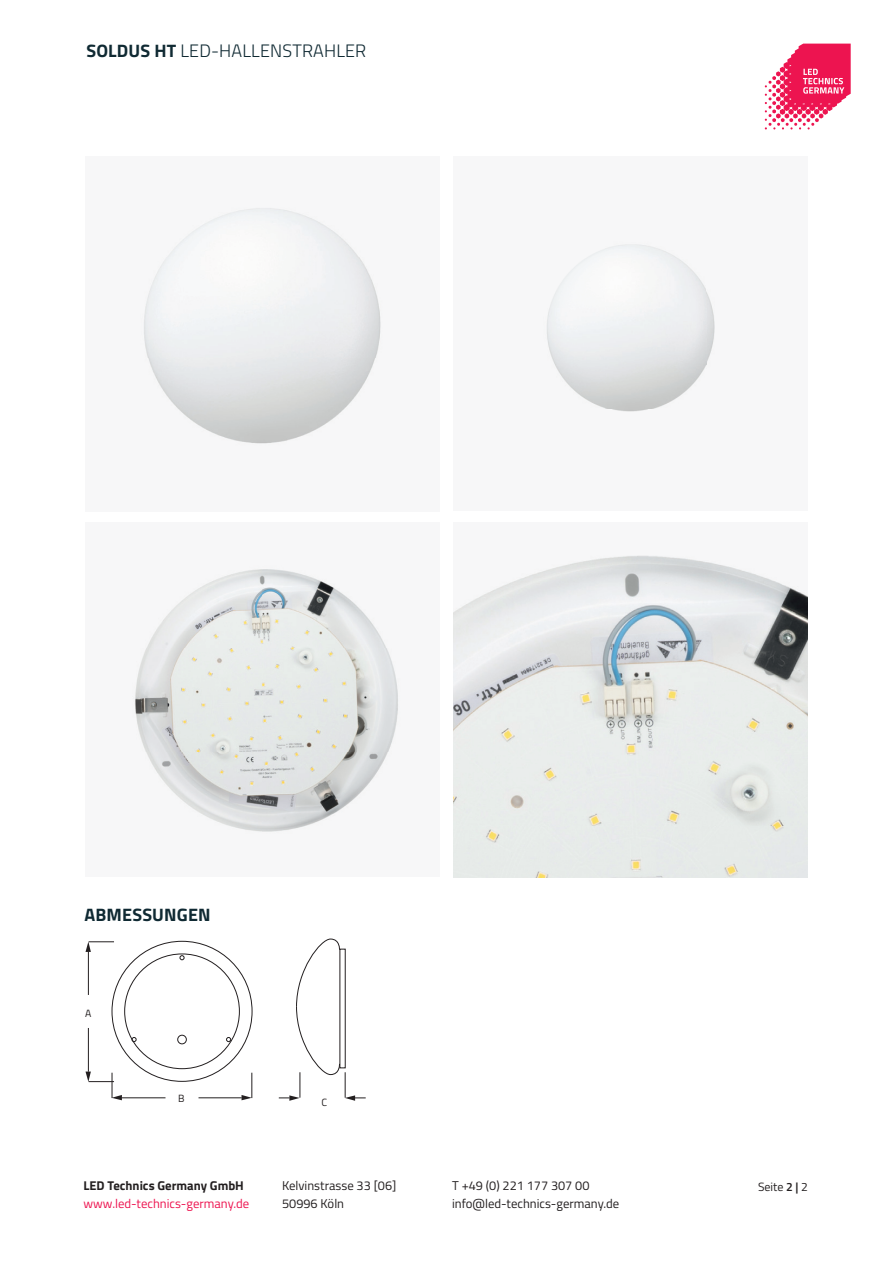
<style>
.page{position:relative;width:893px;height:1263px;background:#fff}
.page>*{position:absolute;margin:0;border:0;box-sizing:border-box;transform-origin:0 0}
.t1{font:300 18px "Titillium";letter-spacing:.01em;color:#102a33}
.t2{font:700 18px "Titillium";letter-spacing:.01em;color:#102a33}
.t3{font:12.75px/18px "Titillium";color:#231f20}
.t4{font:12.75px "Titillium";color:#ed1450}
.t5{font:700 12.75px "Titillium";color:#231f20}
.t6{font:12px "Titillium";color:#231f20}
.t7{font:10.5px "Titillium";color:#231f20}
.s1{font-weight:700}
.s2{font-weight:600}
</style>
<div class="page">
<svg style="left:765px;top:44px;width:86px;height:86px"></svg>
<img style="left:141px;top:208px;width:240px;height:236px">
<div style="left:453px;top:156px;width:355px;height:355px;background:#f7f7f8"></div>
<img style="left:547px;top:245px;width:168px;height:167px">
<div style="left:85px;top:522px;width:355px;height:355px;background:#f7f7f8"></div>
<img style="left:135px;top:569px;width:263px;height:263px">
<img style="left:453px;top:555px;width:355px;height:322px">
<hr style="left:88px;top:1028px;width:1px;height:44px;background:#231f20">
<hr style="left:122px;top:1097px;width:43px;height:1px;background:#231f20">
<svg style="left:279px;top:939px;width:87px;height:162px"></svg>
<hr style="left:88px;top:952px;width:1px;height:43px;background:#231f20">
<svg style="left:86px;top:941px;width:28px;height:11px"></svg>
<hr style="left:199px;top:1097px;width:43px;height:1px;background:#231f20">
<div style="left:178px;top:1035px;width:9px;height:9px;border:1px solid #231f20;border-radius:50%"></div>
<svg style="left:180px;top:955px;width:4px;height:5px"></svg>
<svg style="left:132px;top:1037px;width:4px;height:5px"></svg>
<svg style="left:226px;top:1037px;width:5px;height:5px"></svg>
<svg style="left:242px;top:1073px;width:11px;height:27px"></svg>
<svg style="left:86px;top:1071px;width:36px;height:29px"></svg>
<h1 class="t1" style="left:86px;top:38px;width:281px"><span class="s1">SOLDUS HT</span> LED-HALLENSTRAHLER</h1>
<h1 class="t2" style="left:84px;top:901px;width:128px">ABMESSUNGEN</h1>
<p class="t7" style="left:85px;top:1005px;width:8px">A</p>
<p class="t7" style="left:178px;top:1091px;width:8px">B</p>
<p class="t7" style="left:321px;top:1094px;width:7px">C</p>
<p class="t3" style="left:452px;top:1176px;width:169px">T +49 (0) 221 177 307 00 info@led-technics-germany.de</p>
<p class="t3" style="left:282px;top:1176px;width:116px">Kelvinstrasse 33 [06]<br>50996 Köln</p>
<p class="t5" style="left:84px;top:1176px;width:162px">LED Technics Germany GmbH</p>
<p class="t6" style="left:758px;top:1178px;width:51px">Seite <span class="s2">2 |</span> 2</p>
<p class="t4" style="left:84px;top:1194px;width:167px">www.led-technics-germany.de</p>
</div>
